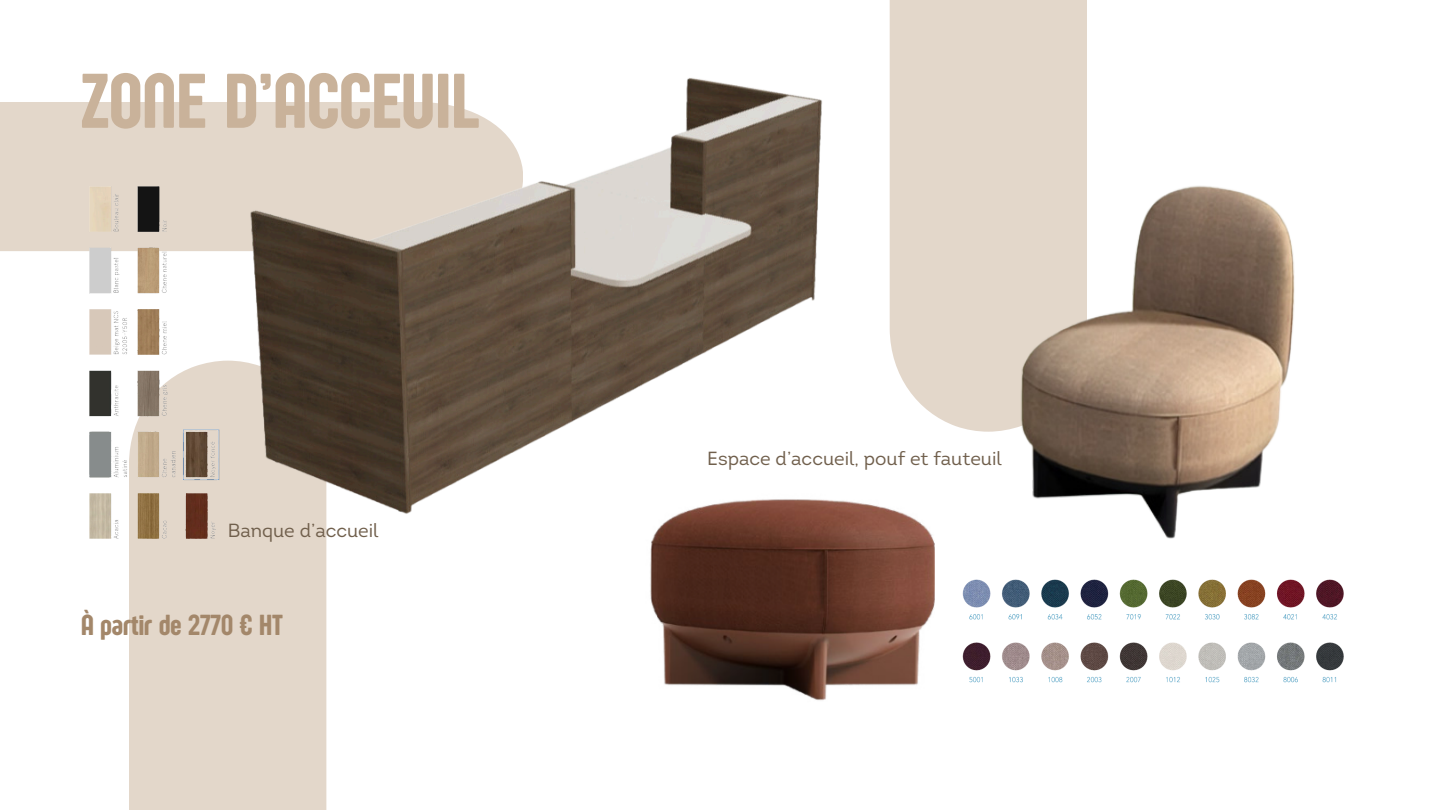
<style>
.page{position:relative;width:1440px;height:810px;background:#fff}
.page>*{position:absolute;margin:0;border:0;box-sizing:border-box;transform-origin:0 0}
.t1{font:80px "Sugo Pro Display";color:#c9b29a}
.t2{font:30px "Sugo Pro Display";color:#a3876a}
.t3{font:19px "Intro";color:#705f4c}
</style>
<div class="page">
<img style="left:962px;top:579px;width:382px;height:104px">
<div style="left:129px;top:544px;width:197px;height:266px;background:#e3d7ca"></div>
<div style="left:0;top:102px;width:228px;height:149px;background:#e3d7ca"></div>
<img style="left:228px;top:78px;width:594px;height:466px">
<img style="left:603px;top:449px;width:332px;height:252px">
<img style="left:81px;top:177px;width:147px;height:367px">
<div style="left:890px;top:0;width:197px;height:432px;background:#e3d7ca"></div>
<img style="left:989px;top:168px;width:306px;height:371px">
<p class="t1" style="left:81px;top:55px;width:400px">ZONE D’ACCEUIL</p>
<p class="t3" style="left:228px;top:523px;width:152px">Banque d’accueil</p>
<h2 class="t2" style="left:81px;top:608px;width:203px">À partir de 2770 € HT</h2>
<p class="t3" style="left:707px;top:451px;width:296px">Espace d’accueil, pouf et fauteuil</p>
</div>
